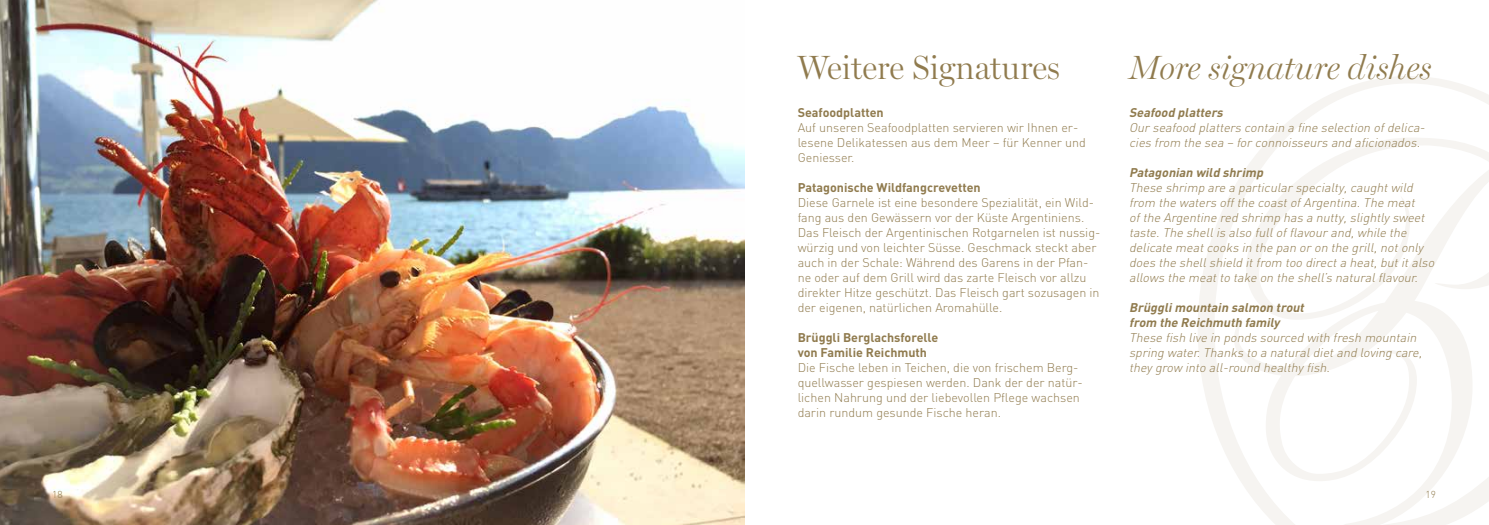
<style>
.page{position:relative;width:1489px;height:525px;background:#fff}
.page>*{position:absolute;margin:0;border:0;box-sizing:border-box;transform-origin:0 0}
.t1{font:italic 300 33.75px "Miller Display";color:#907b4e}
.t2{font:300 33.75px "Miller Display";color:#907b4e}
.t3{font:300 12.5px/15px "DIN";color:#907b4e}
.t4{font:italic 300 12.5px/15px "DIN";color:#907b4e}
.t5{font:700 12.5px/15px "DIN";color:#907b4e}
.t6{font:italic 700 12.5px/15px "DIN";color:#907b4e}
.t7{font:300 10px "DIN";color:#907b4e}
</style>
<div class="page">
<img style="left:0;top:0;width:744px;height:524px">
<svg style="left:1198px;top:76px;width:290px;height:448px"></svg>
<h1 class="t2" style="left:797px;top:48px;width:264px">Weitere Signatures</h1>
<h1 class="t1" style="left:1129px;top:48px;width:304px">More signature dishes</h1>
<p class="t5" style="left:797px;top:104px;width:88px">Seafoodplatten</p>
<p class="t3" style="left:797px;top:120px;width:290px">Auf unseren Seafoodplatten servieren wir Ihnen er&shy;lesene Delikatessen aus dem Meer – für Kenner und<br>Geniesser.</p>
<p class="t5" style="left:797px;top:179px;width:185px">Patagonische Wildfangcrevetten</p>
<p class="t3" style="left:797px;top:195px;width:304px">Diese Garnele ist eine besondere Spezialität, ein Wild&shy;fang aus den Gewässern vor der Küste Argentiniens.<br>Das Fleisch der Argentinischen Rotgarnelen ist nussig&shy;würzig und von leichter Süsse. Geschmack steckt aber auch in der Schale: Während des Garens in der Pfan&shy;ne oder auf dem Grill wird das zarte Fleisch vor allzu direkter Hitze geschützt. Das Fleisch gart sozusagen in der eigenen, natürlichen Aromahülle.</p>
<p class="t5" style="left:797px;top:329px;width:142px">Brüggli Berglachsforelle von Familie Reichmuth</p>
<p class="t3" style="left:797px;top:360px;width:287px">Die Fische leben in Teichen, die von frischem Berg&shy;quellwasser gespiesen werden. Dank der der natür&shy;lichen Nahrung und der liebevollen Pflege wachsen darin rundum gesunde Fische heran.</p>
<p class="t6" style="left:1129px;top:104px;width:98px">Seafood platters</p>
<p class="t4" style="left:1129px;top:120px;width:300px">Ourseafood platters contain a fine selection ofdelica&shy;cies from the sea – forconnoisseurs and aficionados.</p>
<p class="t6" style="left:1129px;top:164px;width:138px">Patagonian wild shrimp</p>
<p class="t4" style="left:1129px;top:180px;width:310px">These shrimp are a particularspecialty,caughtwild from the waters offthe coastofArgentina.The meat ofthe Argentine red shrimp has a nutty,slightlysweet taste.The shellis also fullofflavourand,while the delicate meatcooks in the pan oron the grill,notonly does the shellshield itfrom too directa heat,butitalso allows the meatto take on the shell’s naturalflavour.</p>
<p class="t6" style="left:1129px;top:299px;width:179px">Brügglimountain salmon trout from the Reichmuth family</p>
<p class="t4" style="left:1129px;top:330px;width:297px">These fish live in ponds sourced with fresh mountain spring water.Thanks to a naturaldietand loving care, theygrow into all-round healthyfish.</p>
<p class="t7" style="left:52px;top:487px;width:12px">18</p>
<p class="t7" style="left:1425px;top:487px;width:12px">19</p>
</div>
